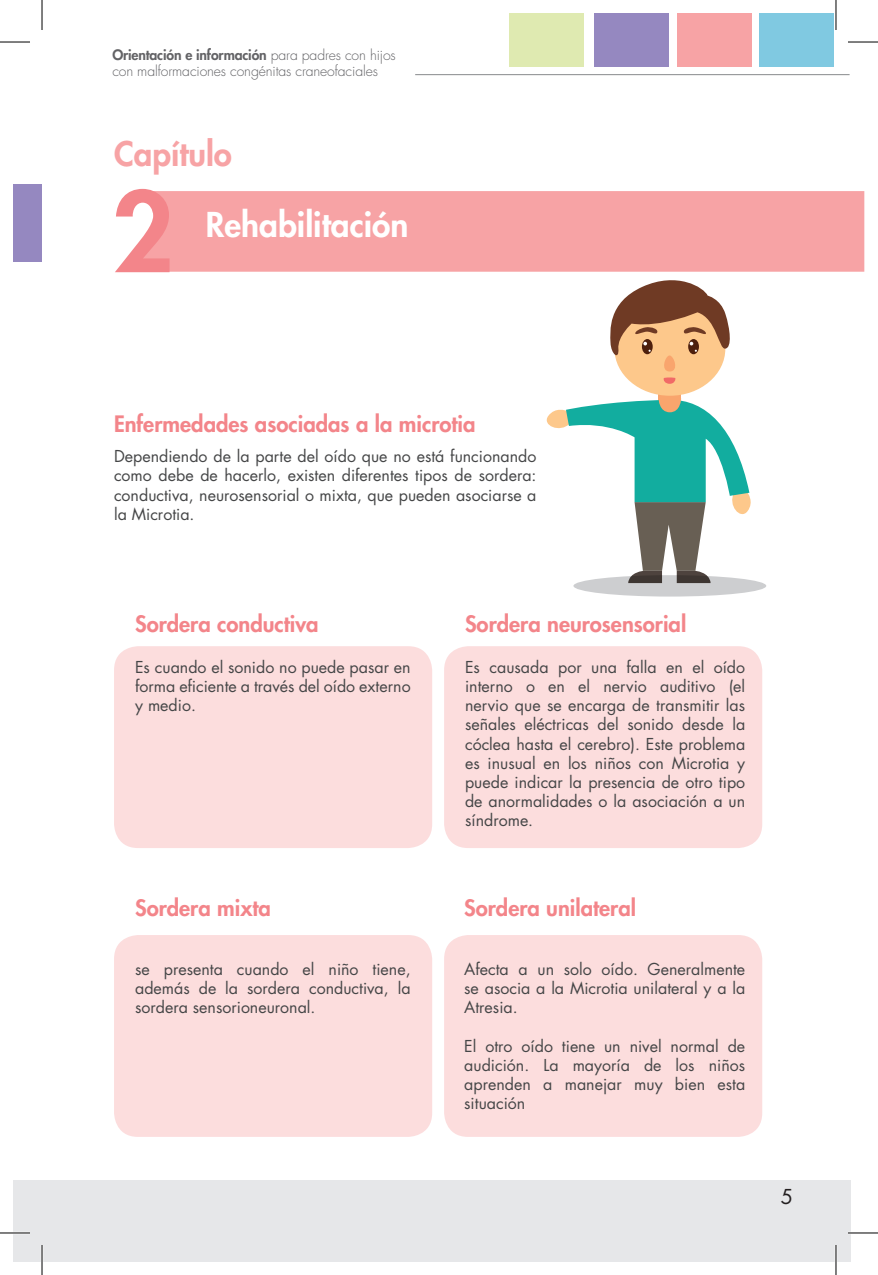
<style>
.page{position:relative;width:878px;height:1275px;background:#fff}
.page>*{position:absolute;margin:0;border:0;box-sizing:border-box;transform-origin:0 0}
.t1{font:800 107.6px "Futura Std";color:#f3858a}
.t2{font:800 33.4px "Futura Std";color:#fff}
.t3{font:800 33px "Futura Std";color:#f7a3a5}
.t4{font:800 22px "Futura Std";color:#f3858a}
.t5{font:20px "Futura Std";color:#231f20}
.t6{font:16px/19.2px "Futura Std";color:#454647;text-align:justify}
.t7{font:300 14px/16.8px "Futura Std";letter-spacing:-.01em;color:#636366}
.s1{font-weight:800}
</style>
<div class="page">
<div style="left:594px;top:14px;width:75px;height:52px;background:#9588c0"></div>
<div style="left:509px;top:14px;width:75px;height:52px;background:#dfeab1"></div>
<div style="left:677px;top:14px;width:74px;height:52px;background:#f7a3a5"></div>
<div style="left:759px;top:14px;width:75px;height:52px;background:#80c9e1"></div>
<hr style="left:415px;top:74px;width:434px;height:1px;background:#87898c">
<div style="left:14px;top:1179px;width:836px;height:82px;background:#e6e7e9"></div>
<div style="left:114px;top:935px;width:318px;height:202px;background:#fcdddd;border-radius:24px"></div>
<div style="left:444px;top:935px;width:318px;height:202px;background:#fcdddd;border-radius:24px"></div>
<div style="left:114px;top:646px;width:318px;height:202px;background:#fcdddd;border-radius:24px"></div>
<div style="left:444px;top:646px;width:318px;height:202px;background:#fcdddd;border-radius:24px"></div>
<div style="left:14px;top:185px;width:28px;height:77px;background:#9588c0"></div>
<div style="left:135px;top:191px;width:729px;height:81px;background:#f7a3a5"></div>
<div style="left:614px;top:301px;width:111px;height:95px;background:#fdc88b;border-radius:50%"></div>
<svg style="left:546px;top:395px;width:205px;height:184px"></svg>
<svg style="left:663px;top:377px;width:13px;height:7px"></svg>
<svg style="left:607px;top:271px;width:125px;height:100px"></svg>
<svg style="left:573px;top:575px;width:193px;height:21px;background:#b6b6b7"></svg>
<hr style="left:0;top:1231px;width:30px;height:3px;background:#fff">
<hr style="left:848px;top:1231px;width:30px;height:3px;background:#fff">
<hr style="left:41px;top:1245px;width:2px;height:30px;background:#fff">
<hr style="left:834px;top:1245px;width:3px;height:30px;background:#fff">
<hr style="left:0;top:42px;width:30px;height:1px;background:#000">
<hr style="left:848px;top:42px;width:30px;height:1px;background:#000">
<hr style="left:0;top:1232px;width:30px;height:1px;background:#000">
<hr style="left:848px;top:1232px;width:30px;height:1px;background:#000">
<hr style="left:42px;top:0;width:1px;height:30px;background:#000">
<hr style="left:42px;top:1245px;width:1px;height:30px;background:#000">
<hr style="left:835px;top:0;width:1px;height:30px;background:#000">
<hr style="left:835px;top:1245px;width:1px;height:30px;background:#000">
<p class="t7" style="left:112px;top:46px;width:285px"><span class="s1">Orientación e información</span> para padres con hijos con malformaciones congénitas craneofaciales</p>
<p class="t3" style="left:114px;top:133px;width:119px">Capítulo</p>
<p class="t1" style="left:112px;top:164px;width:64px">2</p>
<p class="t2" style="left:206px;top:204px;width:204px">Rehabilitación</p>
<p class="t4" style="left:114px;top:409px;width:363px">Enfermedades asociadas a la microtia</p>
<p class="t6" style="left:114px;top:447px;width:424px">Dependiendo de la parte del oído que no está funcionando como debe de hacerlo, existen diferentes tipos de sordera: conductiva, neurosensorial o mixta, que pueden asociarse a la Microtia.</p>
<p class="t4" style="left:135px;top:610px;width:185px">Sordera conductiva</p>
<p class="t4" style="left:465px;top:610px;width:223px">Sordera neurosensorial</p>
<p class="t6" style="left:135px;top:657px;width:277px">Es cuando el sonido no puede pasar en forma eficiente a través del oído externo y medio.</p>
<p class="t6" style="left:465px;top:657px;width:282px">Es causada por una falla en el oído interno o en el nervio auditivo (el nervio que se encarga de transmitir las señales eléctricas del sonido desde la cóclea hasta el cerebro). Este problema es inusual en los niños con Microtia y puede indicar la presencia de otro tipo de anormalidades o la asociación a un síndrome.</p>
<p class="t4" style="left:135px;top:893px;width:137px">Sordera mixta</p>
<p class="t4" style="left:464px;top:893px;width:173px">Sordera unilateral</p>
<p class="t6" style="left:135px;top:959px;width:277px">se presenta cuando el niño tiene, además de la sordera conductiva, la sordera sensorioneuronal.</p>
<p class="t6" style="left:464px;top:959px;width:282px">Afecta a un solo oído. Generalmente se asocia a la Microtia unilateral y a la Atresia.</p>
<p class="t6" style="left:464px;top:1036px;width:282px">El otro oído tiene un nivel normal de audición. La mayoría de los niños aprenden a manejar muy bien esta situación</p>
<p class="t5" style="left:781px;top:1184px;width:14px">5</p>
</div>
